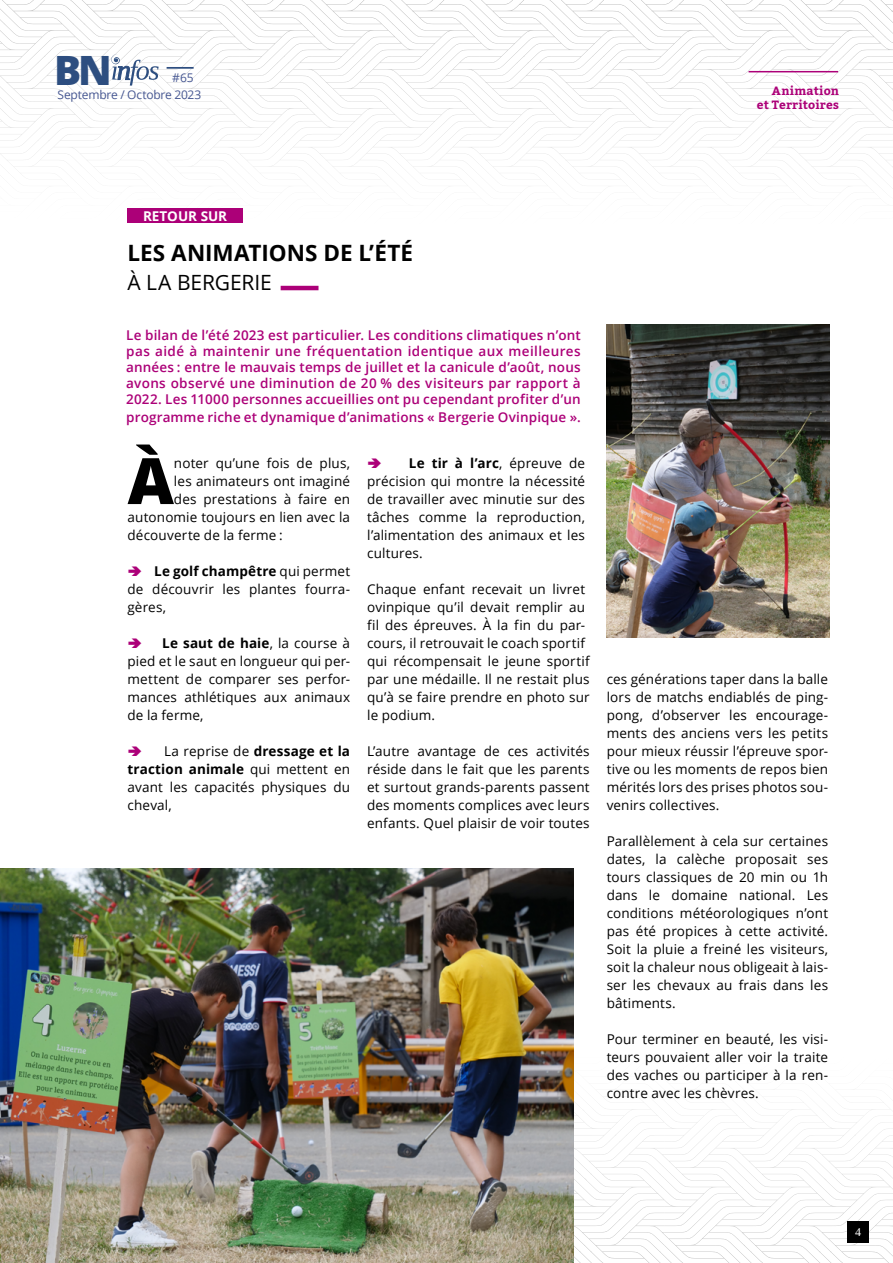
<style>
.page{position:relative;width:893px;height:1263px;background:#fff}
.page>*{position:absolute;margin:0;border:0;box-sizing:border-box;transform-origin:0 0}
.t1{font:800 63.9px "Open Sans";color:#000}
.t2{font:800 40.35px "Open Sans";color:#2d4e80}
.t3{font:700 22.5px "Open Sans";color:#000}
.t4{font:21px "Open Sans";letter-spacing:-.005em;color:#000}
.t5{font:13.5px/18px "Open Sans";letter-spacing:.01em;color:#000;text-align:justify}
.t6{font:600 13.5px/16.2px "Open Sans";letter-spacing:.01em;color:#ac0078;text-align:justify}
.t7{font:700 13.5px "Open Sans";color:#fff}
.t8{font:12px "Open Sans";letter-spacing:-.015em;color:#465792}
.t9{font:700 12px/14.4px "Kadwa";letter-spacing:.02em;color:#ac0078;text-align:right}
.t10{font:12px "Tinos";color:#fff}
.s1{font-weight:700}
</style>
<div class="page">
<svg style="left:0;top:0;width:893px;height:223px"></svg>
<hr style="left:167px;top:67px;width:27px;height:2px;background:#2d4e80">
<svg style="left:573px;top:1052px;width:320px;height:211px"></svg>
<div style="left:848px;top:1221px;width:21px;height:21px;background:#000"></div>
<hr style="left:749px;top:71px;width:89px;height:1px;background:#ac0078">
<div style="left:128px;top:208px;width:115px;height:15px;background:#ac0078"></div>
<img style="left:607px;top:324px;width:222px;height:314px">
<img style="left:0;top:868px;width:573px;height:395px">
<hr style="left:281px;top:286px;width:37px;height:4px;background:#ac0078">
<h2 class="t2" style="left:54px;top:40px;width:59px">BN</h2>
<p class="t8" style="left:58px;top:86px;width:145px">Septembre / Octobre 2023</p>
<p class="t8" style="left:172px;top:69px;width:23px">#65</p>
<p class="t9" style="left:757px;top:84px;width:84px">Animation et Territoires</p>
<p class="t7" style="left:143px;top:206px;width:86px">RETOUR SUR</p>
<h3 class="t3" style="left:128px;top:237px;width:287px">LES ANIMATIONS DE L’ÉTÉ</h3>
<h3 class="t4" style="left:128px;top:268px;width:146px">À LA BERGERIE</h3>
<p class="t6" style="left:126px;top:326px;width:456px">Le bilan de l’été 2023 est particulier. Les conditions climatiques n’ont pas aidé à maintenir une fréquentation identique aux meilleures années : entre le mauvais temps de juillet et la canicule d’août, nous avons observé une diminution de 20 % des visiteurs par rapport à 2022. Les 11000 personnes accueillies ont pu cependant profiter d’un</p>
<p class="t6" style="left:126px;top:409px;width:456px">programme riche et dynamique d’animations « Bergerie Ovinpique ».</p>
<h1 class="t1" style="left:128px;top:432px;width:48px">À</h1>
<p class="t5" style="left:174px;top:454px;width:178px">noter qu’une fois de plus,</p>
<p class="t5" style="left:174px;top:472px;width:178px">les animateurs ont imaginé</p>
<p class="t5" style="left:174px;top:490px;width:178px">des prestations à faire en</p>
<p class="t5" style="left:128px;top:508px;width:224px">autonomie toujours en lien avec la</p>
<p class="t5" style="left:128px;top:526px;width:157px">découverte de la ferme :</p>
<p class="t5" style="left:128px;top:562px;width:224px;text-indent:27px"><span class="s1">Le golf champêtre</span> qui permet de découvrir les plantes fourra&shy;gères,</p>
<p class="t5" style="left:128px;top:634px;width:224px;text-indent:35px"><span class="s1">Le saut de haie</span>, la course à pied et le saut en longueur qui per&shy;mettent de comparer ses perfor&shy;mances athlétiques aux animaux de la ferme,</p>
<p class="t5" style="left:128px;top:742px;width:224px;text-indent:37px">La reprise de <span class="s1">dressage et la traction animale</span> qui mettent en avant les capacités physiques du cheval,</p>
<p class="t5" style="left:367px;top:454px;width:219px;text-indent:42px"><span class="s1">Le tir à l’arc</span>, épreuve de précision qui montre la nécessité de travailler avec minutie sur des tâches comme la reproduction, l’alimentation des animaux et les cultures.</p>
<p class="t5" style="left:367px;top:580px;width:224px;text-align:left">Chaque enfant recevait un livret ovinpique qu’il devait remplir au fil des épreuves. À la fin du par&shy;cours, il retrouvait le coach sportif qui récompensait le jeune sportif par une médaille. Il ne restait plus qu’à se faire prendre en photo sur le podium.</p>
<p class="t5" style="left:367px;top:742px;width:224px">L’autre avantage de ces activités réside dans le fait que les parents et surtout grands-parents passent des moments complices avec leurs enfants. Quel plaisir de voir toutes</p>
<p class="t5" style="left:607px;top:670px;width:223px">ces générations taper dans la balle lors de matchs endiablés de ping&shy;pong, d’observer les encourage&shy;ments des anciens vers les petits pour mieux réussir l’épreuve spor&shy;tive ou les moments de repos bien mérités lors des prises photos sou&shy;venirs collectives.</p>
<p class="t5" style="left:607px;top:832px;width:223px">Parallèlement à cela sur certaines dates, la calèche proposait ses tours classiques de 20 min ou 1h dans le domaine national. Les conditions météorologiques n’ont pas été propices à cette activité.<br>Soit la pluie a freiné les visiteurs, soit la chaleur nous obligeait à lais&shy;ser les chevaux au frais dans les bâtiments.</p>
<p class="t5" style="left:607px;top:1030px;width:223px">Pour terminer en beauté, les visi&shy;teurs pouvaient aller voir la traite des vaches ou participer à la ren&shy;contre avec les chèvres.</p>
<p class="t10" style="left:855px;top:1224px;width:7px">4</p>
</div>
